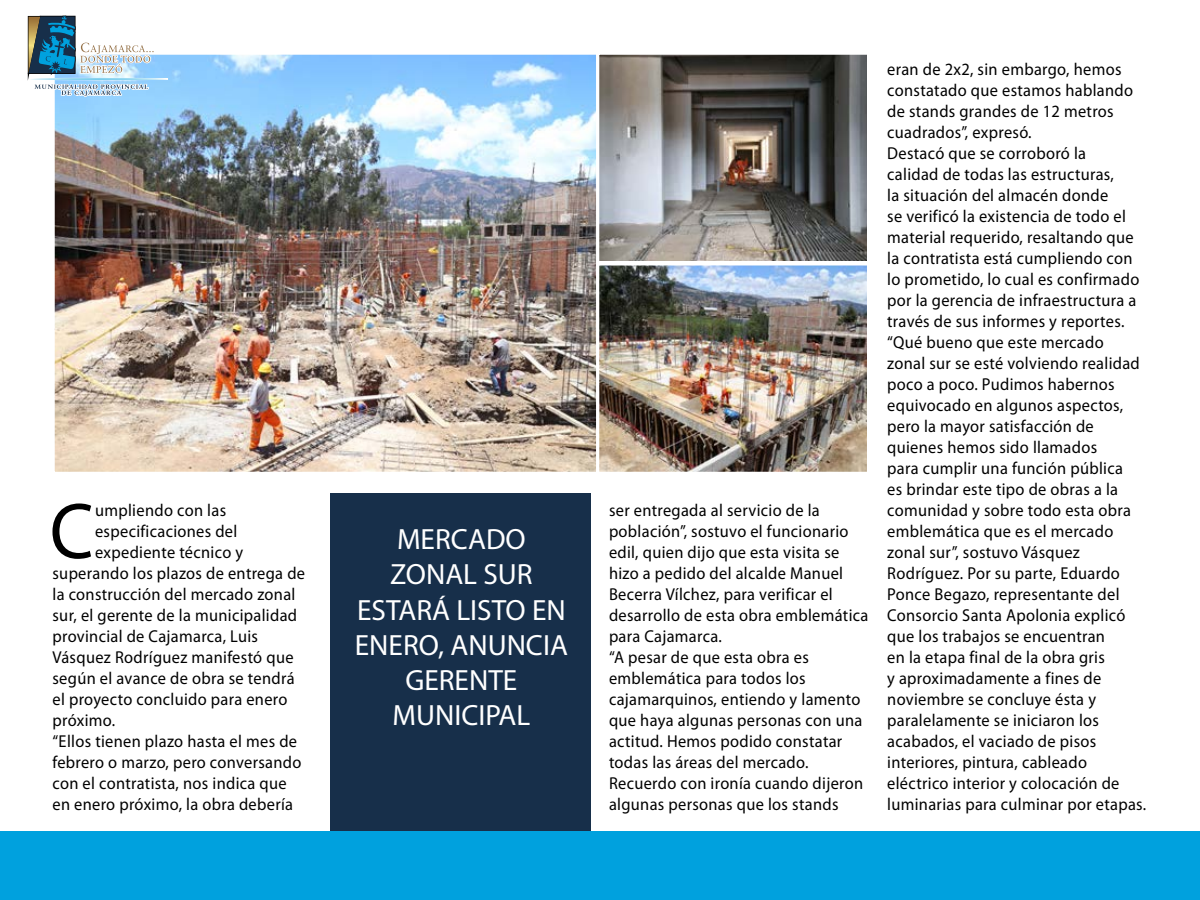
<style>
.page{position:relative;width:1200px;height:900px;background:#fff}
.page>*{position:absolute;margin:0;border:0;box-sizing:border-box;transform-origin:0 0}
.t1{font:79.5px "Myriad Pro";color:#000;scale:.95 1}
.t2{font:29.4px/35.2px "Myriad Pro";color:#fff;text-align:center}
.t3{font:17.25px/21px "Myriad Pro";letter-spacing:.02em;color:#000;scale:.95 1}
</style>
<div class="page">
<div style="left:0;top:831px;width:1200px;height:69px;background:#00a1de"></div>
<div style="left:331px;top:494px;width:260px;height:337px;background:#172f4a"></div>
<img style="left:600px;top:266px;width:266px;height:205px">
<div style="left:596px;top:262px;width:274px;height:213px;border:3px solid #fff"></div>
<img style="left:600px;top:56px;width:266px;height:204px">
<div style="left:596px;top:52px;width:274px;height:212px;border:3px solid #fff"></div>
<img style="left:56px;top:56px;width:539px;height:415px">
<div style="left:52px;top:52px;width:547px;height:423px;border:3px solid #fff"></div>
<svg style="left:27px;top:15px;width:143px;height:104px"></svg>
<h1 class="t1" style="left:50px;top:482px;width:48px">C</h1>
<p class="t3" style="left:95px;top:499px;width:139px">umpliendo con las</p>
<p class="t3" style="left:95px;top:520px;width:151px">especificaciones del</p>
<p class="t3" style="left:95px;top:541px;width:157px">expediente técnico y</p>
<p class="t3" style="left:53px;top:562px;width:267px">superando los plazos de entrega de</p>
<p class="t3" style="left:53px;top:583px;width:257px">la construcción del mercado zonal</p>
<p class="t3" style="left:53px;top:604px;width:259px">sur, el gerente de la municipalidad</p>
<p class="t3" style="left:53px;top:625px;width:218px">provincial de Cajamarca, Luis</p>
<p class="t3" style="left:53px;top:646px;width:255px">Vásquez Rodríguez manifestó que</p>
<p class="t3" style="left:53px;top:667px;width:256px">según el avance de obra se tendrá</p>
<p class="t3" style="left:53px;top:688px;width:249px">el proyecto concluido para enero</p>
<p class="t3" style="left:53px;top:709px;width:67px">próximo.</p>
<p class="t3" style="left:53px;top:730px;width:259px">“Ellos tienen plazo hasta el mes de</p>
<p class="t3" style="left:53px;top:751px;width:264px">febrero o marzo, pero conversando</p>
<p class="t3" style="left:53px;top:772px;width:248px">con el contratista, nos indica que</p>
<p class="t3" style="left:53px;top:793px;width:255px">en enero próximo, la obra debería</p>
<h2 class="t2" style="left:355px;top:521px;width:215px">MERCADO<br>ZONAL SUR<br>ESTARÁ LISTO EN<br>ENERO, ANUNCIA<br>GERENTE<br>MUNICIPAL</h2>
<p class="t3" style="left:609px;top:499px;width:275px">ser entregada al servicio de la población”, sostuvo el funcionario edil, quien dijo que esta visita se hizo a pedido del alcalde Manuel<br>Becerra Vílchez, para verificar el desarrollo de esta obra emblemática para Cajamarca.<br>“A pesar de que esta obra es emblemática para todos los cajamarquinos, entiendo y lamento que haya algunas personas con una actitud. Hemos podido constatar todas las áreas del mercado.<br>Recuerdo con ironía cuando dijeron algunas personas que los stands</p>
<p class="t3" style="left:887px;top:58px;width:274px">eran de 2x2, sin embargo, hemos constatado que estamos hablando de stands grandes de 12 metros cuadrados”, expresó.<br>Destacó que se corroboró la<br>calidad de todas las estructuras,<br>la situación del almacén donde<br>se verificó la existencia de todo el material requerido, resaltando que la contratista está cumpliendo con lo prometido, lo cual es confirmado por la gerencia de infraestructura a través de sus informes y reportes. “Qué bueno que este mercado<br>zonal sur se esté volviendo realidad poco a poco. Pudimos habernos equivocado en algunos aspectos, pero la mayor satisfacción de quienes hemos sido llamados<br>para cumplir una función pública<br>es brindar este tipo de obras a la comunidad y sobre todo esta obra emblemática que es el mercado zonal sur”, sostuvo Vásquez<br>Rodríguez. Por su parte, Eduardo<br>Ponce Begazo, representante del<br>Consorcio Santa Apolonia explicó que los trabajos se encuentran<br>en la etapa final de la obra gris<br>y aproximadamente a fines de noviembre se concluye ésta y paralelamente se iniciaron los acabados, el vaciado de pisos interiores, pintura, cableado eléctrico interior y colocación de luminarias para culminar por etapas.</p>
</div>
